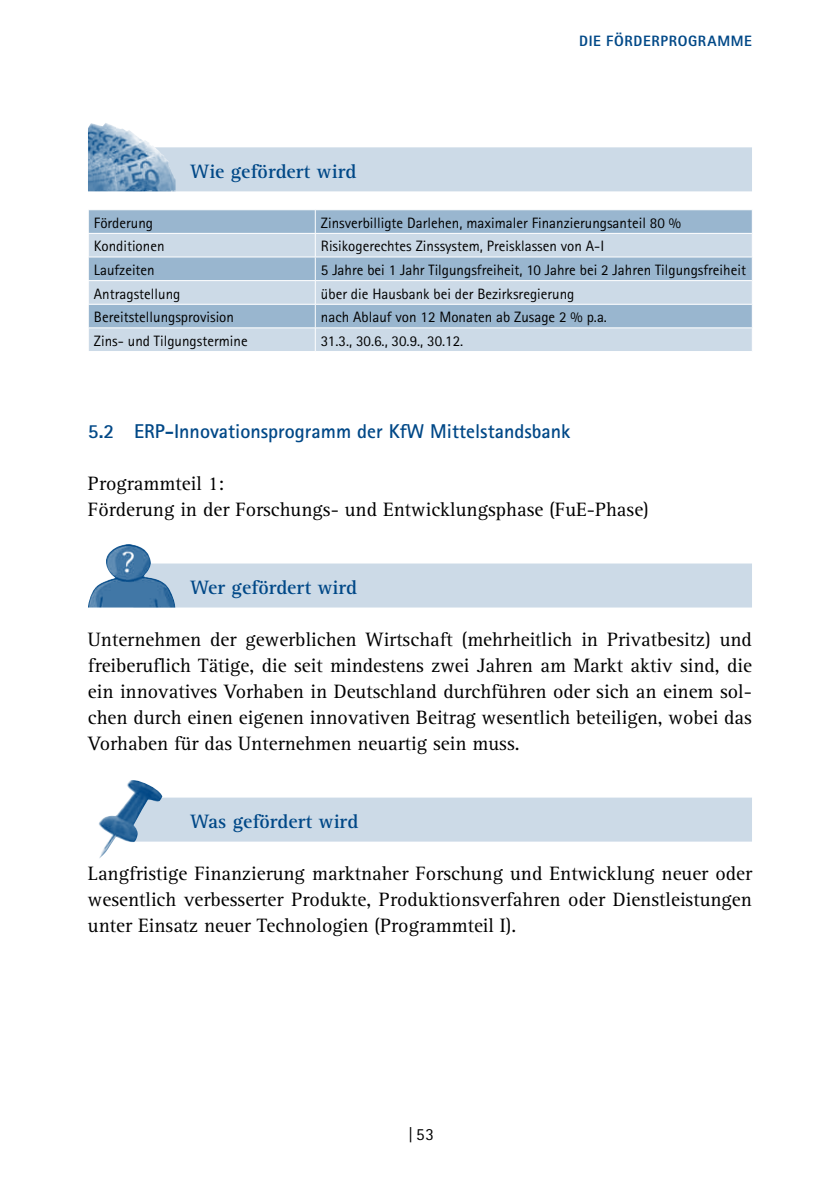
<style>
.page{position:relative;width:840px;height:1191px;background:#fff}
.page>*{position:absolute;margin:0;border:0;box-sizing:border-box;transform-origin:0 0}
.t1{font:20px/26px "Rotis Serif";color:#000;text-align:justify}
.t2{font:700 20px "Rotis Serif";color:#004887}
.t3{font:700 20px "Rotis Sans Serif";color:#004887}
.t4{font:17px "Rotis Sans Serif";color:#000}
.t5{font:15px "Rotis Sans Serif";color:#000}
.t6{font:800 15px "Rotis Sans Serif";color:#004887}
</style>
<div class="page">
<div style="left:133px;top:147px;width:618px;height:44px;background:#ccdae7"></div>
<div style="left:133px;top:563px;width:618px;height:44px;background:#ccdae7"></div>
<div style="left:133px;top:797px;width:618px;height:44px;background:#ccdae7"></div>
<img style="left:88px;top:123px;width:87px;height:68px">
<svg style="left:89px;top:210px;width:662px;height:23px;background:#9ab7cf"></svg>
<svg style="left:89px;top:234px;width:662px;height:117px;background:#b8ccdd"></svg>
<hr style="left:88px;top:257px;width:227px;height:1px;background:#fff">
<hr style="left:315px;top:257px;width:437px;height:1px;background:#fff">
<hr style="left:88px;top:280px;width:227px;height:1px;background:#fff">
<hr style="left:315px;top:280px;width:437px;height:1px;background:#fff">
<hr style="left:88px;top:304px;width:227px;height:1px;background:#fff">
<hr style="left:315px;top:304px;width:437px;height:1px;background:#fff">
<hr style="left:88px;top:327px;width:227px;height:1px;background:#fff">
<hr style="left:315px;top:327px;width:437px;height:1px;background:#fff">
<svg style="left:315px;top:210px;width:1px;height:141px"></svg>
<svg style="left:88px;top:210px;width:1px;height:118px"></svg>
<svg style="left:751px;top:210px;width:1px;height:141px"></svg>
<img style="left:88px;top:544px;width:87px;height:63px">
<img style="left:98px;top:780px;width:64px;height:78px">
<p class="t2" style="left:190px;top:159px;width:168px">Wie gefördert wird</p>
<p class="t6" style="left:578px;top:31px;width:8px">DIE</p>
<p class="t6" style="left:605px;top:31px;width:10px">FÖRDERPROGR</p>
<p class="t6" style="left:707px;top:31px;width:22px">AMME</p>
<p class="t5" style="left:94px;top:214px;width:61px">Förderung</p>
<p class="t5" style="left:321px;top:214px;width:361px">Zinsverbilligte Darlehen, maximaler Finanzierungsanteil 80 %</p>
<p class="t5" style="left:94px;top:237px;width:72px">Konditionen</p>
<p class="t5" style="left:321px;top:237px;width:284px">Risikogerechtes Zinssystem, Preisklassen von A-I</p>
<p class="t5" style="left:94px;top:261px;width:62px">Laufzeiten</p>
<p class="t5" style="left:321px;top:261px;width:426px">5 Jahre bei 1 Jahr Tilgungsfreiheit, 10 Jahre bei 2 Jahren Tilgungsfreiheit</p>
<p class="t5" style="left:94px;top:285px;width:88px">Antragstellung</p>
<p class="t5" style="left:321px;top:285px;width:255px">über die Hausbank bei der Bezirksregierung</p>
<p class="t5" style="left:94px;top:308px;width:141px">Bereitstellungsprovision</p>
<p class="t5" style="left:321px;top:308px;width:287px">nach Ablauf von 12 Monaten ab Zusage 2 % p.a.</p>
<p class="t5" style="left:94px;top:332px;width:155px">Zins- und Tilgungstermine</p>
<p class="t5" style="left:321px;top:332px;width:144px">31.3., 30.6., 30.9., 30.12.</p>
<p class="t3" style="left:88px;top:418px;width:483px">5.2 ERP-Innovationsprogramm der KfW Mittelstandsbank</p>
<p class="t1" style="left:88px;top:471px;width:562px">Programmteil 1:<br>Förderung in der Forschungs- und Entwicklungsphase (FuE-Phase)</p>
<p class="t2" style="left:190px;top:575px;width:168px">Wer gefördert wird</p>
<p class="t1" style="left:88px;top:627px;width:665px">Unternehmen der gewerblichen Wirtschaft (mehrheitlich in Privatbesitz) und freiberuflich Tätige, die seit mindestens zwei Jahren am Markt aktiv sind, die ein innovatives Vorhaben in Deutschland durchführen oder sich an einem sol&shy;chen durch einen eigenen innovativen Beitrag wesentlich beteiligen, wobei das Vorhaben für das Unternehmen neuartig sein muss.</p>
<p class="t2" style="left:190px;top:809px;width:169px">Was gefördert wird</p>
<p class="t1" style="left:88px;top:861px;width:665px">Langfristige Finanzierung marktnaher Forschung und Entwicklung neuer oder wesentlich verbesserter Produkte, Produktionsverfahren oder Dienstleistungen unter Einsatz neuer Technologien (Programmteil I).</p>
<p class="t4" style="left:408px;top:1124px;width:27px">|53</p>
</div>
